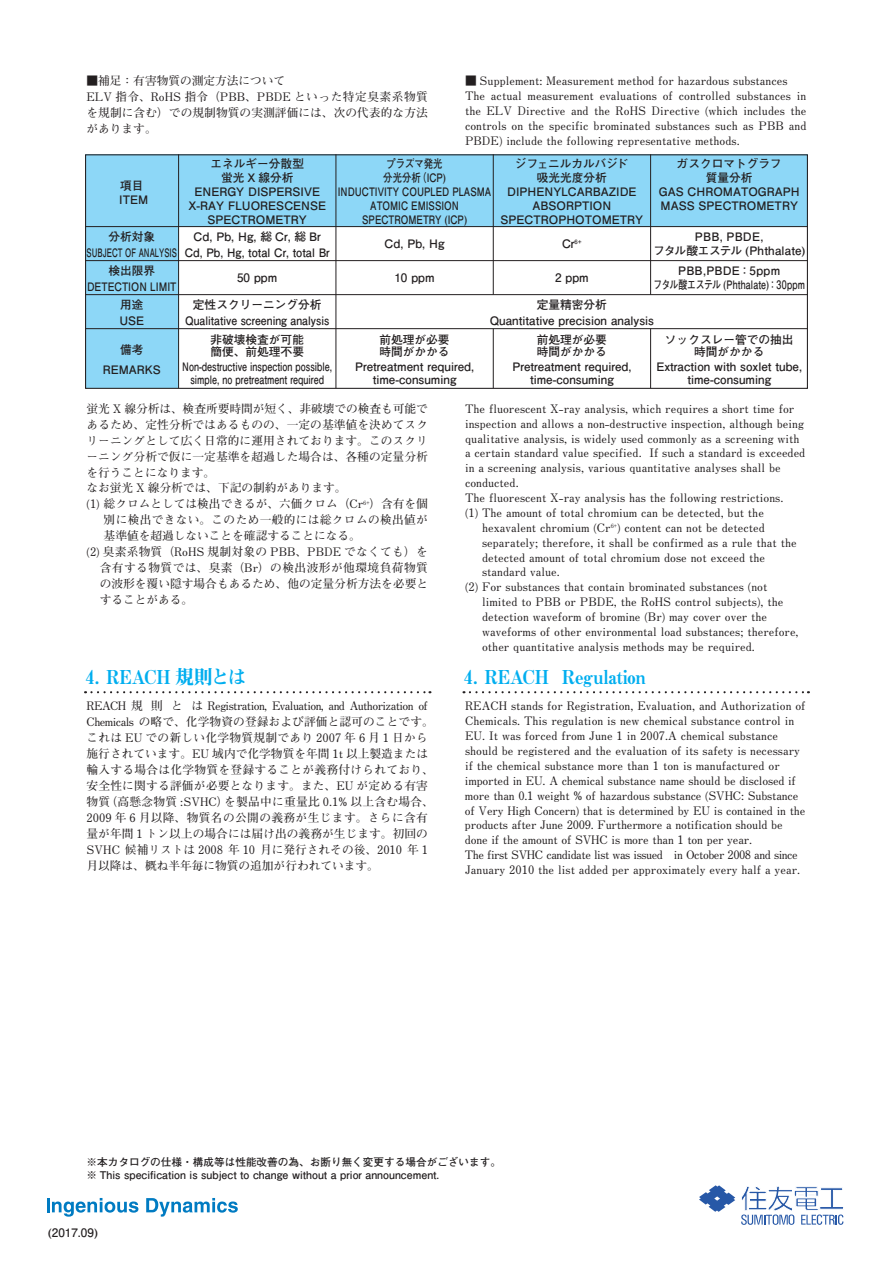
<style>
.page{position:relative;width:893px;height:1263px;background:#fff}
.page>*{position:absolute;margin:0;border:0;box-sizing:border-box;transform-origin:0 0}
.t1{font:19.2px "Midashi Min Pro MA31";letter-spacing:-.01em;color:#00aeef}
.ノーマル{font:700 11.7px/14.9px "Futo Min A101 Pro";color:#231f20;text-align:justify}
.ノーマル-2{font:700 11.7px/13.8px "Futo Go B101 Pro";color:#231f20;text-align:center}
.ノーマル-3{font:700 11.7px/13.8px "Futo Go B101 Pro";color:#231f20;text-align:center;scale:.8 1}
.ノーマル-4{font:700 11.7px "Futo Go B101 Pro";color:#231f20;scale:.77 1}
.ノーマル-5{font:700 11.7px "Futo Min A101 Pro";letter-spacing:-.04em;color:#231f20}
.ノーマル-6{font:700 11.7px "Futo Go B101 Pro";color:#231f20;scale:.9 1}
.ノーマル-7{font:700 11.7px "Futo Go B101 Pro";color:#231f20;scale:.76 1}
.ノーマル-8{font:700 11.7px "Futo Go B101 Pro";color:#231f20;scale:.95 1}
.ノーマル-9{font:700 11.7px "Futo Go B101 Pro";color:#231f20;scale:.65 1}
.ノーマル-10{font:700 11.7px "Futo Go B101 Pro";color:#231f20;scale:.85 1}
.ノーマル-11{font:700 11.7px "Futo Go B101 Pro";letter-spacing:.02em;color:#231f20}
.ノーマル-12{font:700 11.7px "Futo Go B101 Upr";color:#231f20}
.ノーマル-13{font:700 10.65px "Futo Go B101 Upr";color:#231f20}
</style>
<div class="page">
<svg style="left:47px;top:1198px;width:91px;height:19px"></svg>
<svg style="left:146px;top:1198px;width:92px;height:18px"></svg>
<svg style="left:699px;top:1185px;width:36px;height:27px"></svg>
<svg style="left:741px;top:1186px;width:103px;height:39px"></svg>
<div style="left:85px;top:154px;width:94px;height:73px;background:#8dd7f7"></div>
<div style="left:179px;top:154px;width:157px;height:73px;background:#8dd7f7"></div>
<div style="left:336px;top:154px;width:157px;height:73px;background:#8dd7f7"></div>
<div style="left:493px;top:154px;width:158px;height:73px;background:#8dd7f7"></div>
<div style="left:651px;top:154px;width:157px;height:73px;background:#8dd7f7"></div>
<div style="left:85px;top:227px;width:94px;height:34px;background:#8dd7f7"></div>
<div style="left:85px;top:261px;width:94px;height:34px;background:#8dd7f7"></div>
<div style="left:85px;top:295px;width:94px;height:34px;background:#8dd7f7"></div>
<div style="left:85px;top:329px;width:94px;height:59px;background:#8dd7f7"></div>
<hr style="left:85px;top:226px;width:723px;height:1px;background:#231f20">
<hr style="left:85px;top:328px;width:723px;height:1px;background:#231f20">
<hr style="left:85px;top:260px;width:723px;height:1px;background:#231f20">
<hr style="left:85px;top:294px;width:723px;height:1px;background:#231f20">
<hr style="left:336px;top:154px;width:1px;height:234px;background:#231f20">
<hr style="left:178px;top:154px;width:1px;height:234px;background:#231f20">
<hr style="left:493px;top:154px;width:1px;height:141px;background:#231f20">
<hr style="left:650px;top:154px;width:1px;height:141px;background:#231f20">
<hr style="left:493px;top:329px;width:1px;height:59px;background:#231f20">
<hr style="left:650px;top:329px;width:1px;height:59px;background:#231f20">
<div style="left:85px;top:154px;width:723px;height:235px;border:1px solid #231f20"></div>
<svg style="left:85px;top:691px;width:345px;height:2px"></svg>
<svg style="left:470px;top:691px;width:339px;height:2px"></svg>
<p class="ノーマル" style="left:87px;top:72px;width:200px">■補足：有害物質の測定方法について</p>
<p class="ノーマル" style="left:87px;top:87px;width:343px;line-height:15.9px">ELV 指令、RoHS 指令（PBB、PBDE といった特定臭素系物質を規制に含む）での規制物質の実測評価には、次の代表的な方法があります。</p>
<p class="ノーマル" style="left:465px;top:72px;width:324px">■ Supplement: Measurement method for hazardous substances</p>
<p class="ノーマル" style="left:465px;top:87px;width:343px">The actual measurement evaluations of controlled substances in the ELV Directive and the RoHS Directive (which includes the controls on the specific brominated substances such as PBB and PBDE) include the following representative methods.</p>
<p class="ノーマル-2" style="left:120px;top:177px;width:25px">項目</p>
<p class="ノーマル-2" style="left:119px;top:191px;width:31px">ITEM</p>
<p class="ノーマル-2" style="left:210px;top:155px;width:95px">エネルギー分散型</p>
<p class="ノーマル-2" style="left:221px;top:169px;width:74px">蛍光 X 線分析</p>
<p class="ノーマル-2" style="left:194px;top:183px;width:127px">ENERGY DISPERSIVE</p>
<p class="ノーマル-2" style="left:188px;top:197px;width:139px">X-RAY FLUORESCENSE</p>
<p class="ノーマル-2" style="left:208px;top:211px;width:101px">SPECTROMETRY</p>
<p class="ノーマル-3" style="left:387px;top:155px;width:72px">プラズマ発光</p>
<p class="ノーマル-3" style="left:383px;top:169px;width:80px">分光分析（ICP)</p>
<p class="ノーマル-3" style="left:338px;top:183px;width:193px">INDUCTIVITY COUPLED PLASMA<br>ATOMIC EMISSION<br>SPECTROMETRY (ICP)</p>
<p class="ノーマル-2" style="left:515px;top:155px;width:115px">ジフェニルカルバジド</p>
<p class="ノーマル-2" style="left:537px;top:169px;width:72px">吸光光度分析</p>
<p class="ノーマル-2" style="left:501px;top:183px;width:144px">DIPHENYLCARBAZIDE<br>ABSORPTION<br>SPECTROPHOTOMETRY</p>
<p class="ノーマル-2" style="left:677px;top:155px;width:107px">ガスクロマトグラフ</p>
<p class="ノーマル-2" style="left:706px;top:169px;width:48px">質量分析</p>
<p class="ノーマル-2" style="left:659px;top:183px;width:142px;text-align:left">GAS CHROMATOGRAPH<br>MASS SPECTROMETRY</p>
<p class="ノーマル-2" style="left:108px;top:228px;width:48px">分析対象</p>
<p class="ノーマル-9" style="left:87px;top:243px;width:140px">SUBJECT OF ANALYSIS</p>
<p class="ノーマル-2" style="left:108px;top:262px;width:48px">検出限界</p>
<p class="ノーマル-10" style="left:87px;top:277px;width:107px">DETECTION LIMIT</p>
<p class="ノーマル-2" style="left:120px;top:296px;width:25px">用途</p>
<p class="ノーマル-2" style="left:119px;top:312px;width:26px">USE</p>
<p class="ノーマル-2" style="left:120px;top:341px;width:25px">備考</p>
<p class="ノーマル-2" style="left:103px;top:361px;width:60px">REMARKS</p>
<p class="ノーマル-2" style="left:194px;top:228px;width:129px">Cd, Pb, Hg, 総 Cr, 総 Br</p>
<p class="ノーマル-8" style="left:185px;top:243px;width:154px">Cd, Pb, Hg, total Cr, total Br</p>
<p class="ノーマル-2" style="left:237px;top:269px;width:42px">50 ppm</p>
<p class="ノーマル-2" style="left:193px;top:296px;width:130px">定性スクリーニング分析</p>
<p class="ノーマル-6" style="left:185px;top:311px;width:162px">Qualitative screening analysis</p>
<p class="ノーマル-2" style="left:210px;top:331px;width:95px">非破壊検査が可能</p>
<p class="ノーマル-2" style="left:210px;top:344px;width:95px">簡便、前処理不要</p>
<p class="ノーマル-4" style="left:182px;top:358px;width:196px">Non-destructive inspection possible,</p>
<p class="ノーマル-4" style="left:190px;top:370px;width:175px">simple, no pretreatment required</p>
<p class="ノーマル-2" style="left:385px;top:235px;width:61px">Cd, Pb, Hg</p>
<p class="ノーマル-2" style="left:394px;top:269px;width:42px">10 ppm</p>
<p class="ノーマル-2" style="left:379px;top:331px;width:72px">前処理が必要</p>
<p class="ノーマル-2" style="left:379px;top:344px;width:72px">時間がかかる</p>
<p class="ノーマル-2" style="left:355px;top:358px;width:121px">Pretreatment required,</p>
<p class="ノーマル-2" style="left:373px;top:371px;width:85px">time-consuming</p>
<p class="ノーマル-2" style="left:562px;top:235px;width:21px">Cr<sup>6+</sup></p>
<p class="ノーマル-2" style="left:555px;top:269px;width:35px">2 ppm</p>
<p class="ノーマル-2" style="left:695px;top:228px;width:70px">PBB, PBDE,</p>
<p class="ノーマル-2" style="left:653px;top:242px;width:153px">フタル酸エステル (Phthalate)</p>
<p class="ノーマル-11" style="left:678px;top:261px;width:103px">PBB,PBDE：5ppm</p>
<p class="ノーマル-7" style="left:653px;top:275px;width:201px">フタル酸エステル (Phthalate)：30ppm</p>
<p class="ノーマル-2" style="left:537px;top:296px;width:72px">定量精密分析</p>
<p class="ノーマル-2" style="left:490px;top:312px;width:166px">Quantitative precision analysis</p>
<p class="ノーマル-2" style="left:537px;top:331px;width:72px">前処理が必要</p>
<p class="ノーマル-2" style="left:537px;top:344px;width:72px">時間がかかる</p>
<p class="ノーマル-2" style="left:512px;top:358px;width:121px">Pretreatment required,</p>
<p class="ノーマル-2" style="left:530px;top:371px;width:85px">time-consuming</p>
<p class="ノーマル-2" style="left:665px;top:331px;width:130px">ソックスレー管での抽出</p>
<p class="ノーマル-2" style="left:694px;top:344px;width:72px">時間がかかる</p>
<p class="ノーマル-2" style="left:656px;top:359px;width:147px;line-height:12.8px">Extraction with soxlet tube, time-consuming</p>
<p class="ノーマル" style="left:87px;top:399px;width:343px;line-height:15.9px">蛍光 X 線分析は、検査所要時間が短く、非破壊での検査も可能であるため、定性分析ではあるものの、一定の基準値を決めてスクリーニングとして広く日常的に運用されております。このスクリーニング分析で仮に一定基準を超過した場合は、各種の定量分析を行うことになります。</p>
<p class="ノーマル" style="left:87px;top:479px;width:262px">なお蛍光 X 線分析では、下記の制約があります。</p>
<p class="ノーマル" style="left:104px;top:495px;width:326px;line-height:15.9px;text-indent:-17px">(1) 総クロムとしては検出できるが、六価クロム（Cr<sup>6+</sup>）含有を個別に検出できない。このため一般的には総クロムの検出値が基準値を超過しないことを確認することになる。</p>
<p class="ノーマル" style="left:100px;top:542px;width:330px;line-height:15.9px;text-indent:-13px">(2) 臭素系物質（RoHS 規制対象の PBB、PBDE でなくても）を含有する物質では、臭素（Br）の検出波形が他環境負荷物質の波形を覆い隠す場合もあるため、他の定量分析方法を必要とすることがある。</p>
<p class="ノーマル" style="left:465px;top:399px;width:342px;text-align:left">The fluorescent X-ray analysis, which requires a short time for inspection and allows a non-destructive inspection, although being qualitative analysis, is widely used commonly as a screening with a certain standard value specified. If such a standard is exceeded in a screening analysis, various quantitative analyses shall be conducted.</p>
<p class="ノーマル" style="left:465px;top:489px;width:320px">The fluorescent X-ray analysis has the following restrictions.</p>
<p class="ノーマル" style="left:482px;top:504px;width:316px;text-align:left;text-indent:-17px">(1) The amount of total chromium can be detected, but the hexavalent chromium (Cr<sup>6+</sup>) content can not be detected separately; therefore, it shall be confirmed as a rule that the detected amount of total chromium dose not exceed the standard value.</p>
<p class="ノーマル" style="left:482px;top:578px;width:318px;text-align:left;text-indent:-17px">(2) For substances that contain brominated substances (not limited to PBB or PBDE, the RoHS control subjects), the detection waveform of bromine (Br) may cover over the waveforms of other environmental load substances; therefore, other quantitative analysis methods may be required.</p>
<p class="t1" style="left:85px;top:662px;width:163px">4. REACH 規則とは</p>
<p class="t1" style="left:463px;top:662px;width:184px">4. REACH Regulation</p>
<p class="ノーマル" style="left:87px;top:697px;width:349px;line-height:15.9px;text-align:left">REACH 規 則 と は Registration, Evaluation, and Authorization of Chemicals の略で、化学物資の登録および評価と認可のことです。これは EU での新しい化学物質規制であり 2007 年 6 月 1 日から施行されています。EU 域内で化学物質を年間 1t 以上製造または輸入する場合は化学物質を登録することが義務付けられており、安全性に関する評価が必要となります。また、EU が定める有害物質（高懸念物質 :SVHC）を製品中に重量比 0.1% 以上含む場合、2009 年 6 月以降、物質名の公開の義務が生じます。さらに含有量が年間 1 トン以上の場合には届け出の義務が生じます。初回のSVHC 候補リストは 2008 年 10 月に発行されその後、2010 年 1月以降は、概ね半年毎に物質の追加が行われています。</p>
<p class="ノーマル" style="left:465px;top:697px;width:342px;text-align:left">REACH stands for Registration, Evaluation, and Authorization of Chemicals. This regulation is new chemical substance control in EU. It was forced from June 1 in 2007.A chemical substance should be registered and the evaluation of its safety is necessary if the chemical substance more than 1 ton is manufactured or imported in EU. A chemical substance name should be disclosed if more than 0.1 weight % of hazardous substance (SVHC: Substance of Very High Concern) that is determined by EU is contained in the products after June 2009. Furthermore a notification should be done if the amount of SVHC is more than 1 ton per year.</p>
<p class="ノーマル-5" style="left:465px;top:846px;width:334px">The first SVHC candidate list was issued　in October 2008 and since</p>
<p class="ノーマル" style="left:465px;top:861px;width:337px">January 2010 the list added per approximately every half a year.</p>
<p class="ノーマル-13" style="left:87px;top:1153px;width:416px">※本カタログの仕様・構成等は性能改善の為、お断り無く変更する場合がございます。</p>
<p class="ノーマル-13" style="left:87px;top:1167px;width:354px">※ This specification is subject to change without a prior announcement.</p>
<p class="ノーマル-12" style="left:48px;top:1223px;width:51px">(2017.09)</p>
</div>
